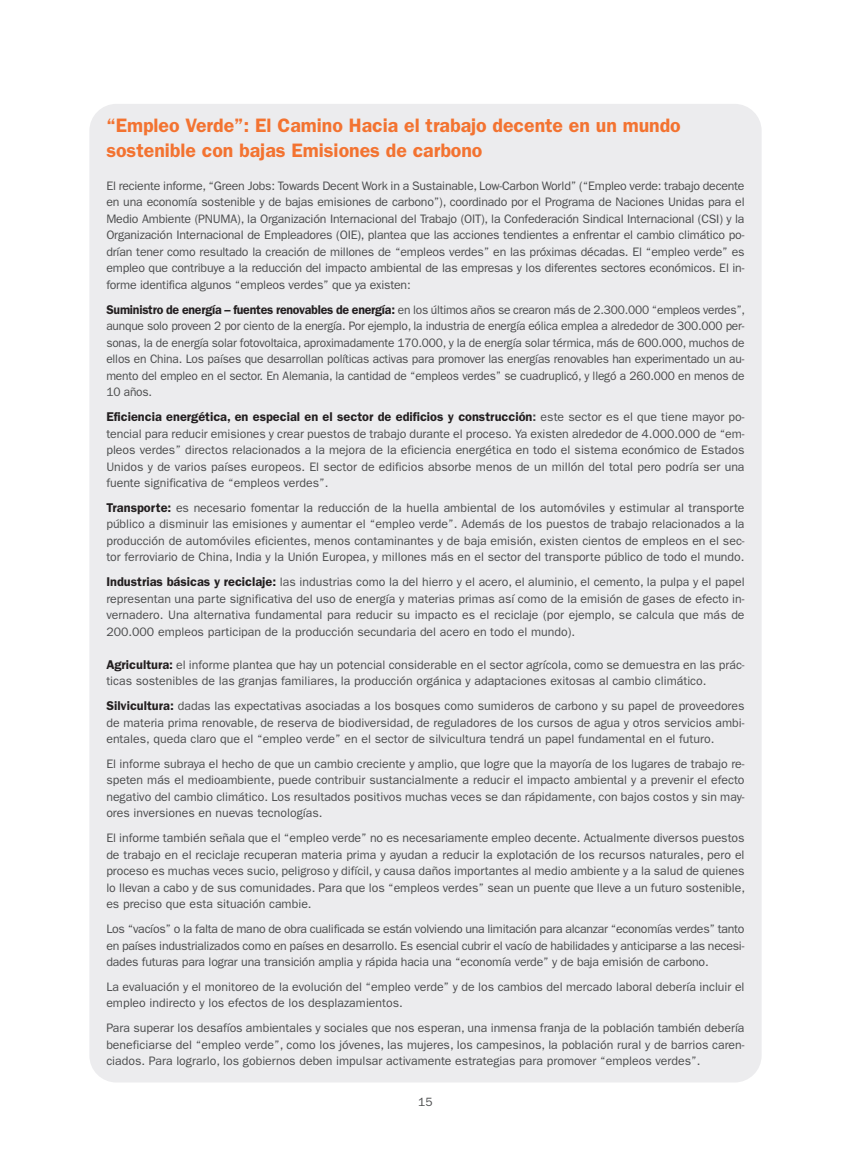
<style>
.page{position:relative;width:851px;height:1149px;background:#fff}
.page>*{position:absolute;margin:0;border:0;box-sizing:border-box;transform-origin:0 0}
.t1{font:600 19.5px/24.8px "Franklin Gothic";color:#f37331}
.t2{font:600 12.75px "Franklin Gothic";color:#231f20}
.t3{font:12.3px/16.5px "Franklin Gothic";color:#4b4c4d;text-align:justify}
.t4{font:12px "Franklin Gothic";color:#4b4c4d}
.s1{font-weight:600;font-size:12.75px;color:#231f20}
.s2{color:#4b4c4d}
.s3{font-weight:400;font-size:12.3px;color:#4b4c4d}
</style>
<div class="page">
<div style="left:89px;top:104px;width:672px;height:978px;background:#ececee;border-radius:27px"></div>
<h1 class="t1" style="left:106px;top:115px;width:576px">“Empleo Verde”: El Camino Hacia el trabajo decente en un mundo sostenible con bajas Emisiones de carbono</h1>
<p class="t3" style="left:106px;top:178px;width:639px">El reciente informe, “Green Jobs: Towards Decent Work in a Sustainable, Low-Carbon World” (“Empleo verde: trabajo decente en una economía sostenible y de bajas emisiones de carbono”), coordinado por el Programa de Naciones Unidas para el Medio Ambiente (PNUMA), la Organización Internacional del Trabajo (OIT), la Confederación Sindical Internacional (CSI) y la Organización Internacional de Empleadores (OIE), plantea que las acciones tendientes a enfrentar el cambio climático po&shy;drían tener como resultado la creación de millones de “empleos verdes” en las próximas décadas. El “empleo verde” es empleo que contribuye a la reducción del impacto ambiental de las empresas y los diferentes sectores económicos. El in&shy;forme identifica algunos “empleos verdes” que ya existen:</p>
<p class="t3" style="left:106px;top:302px;width:640px"><span class="s1">Suministro de energía – fuentes renovables de energía:</span> en los últimos años se crearon más de 2.300.000 “empleos verdes”, aunque solo proveen 2 por ciento de la energía. Por ejemplo, la industria de energía eólica emplea a alrededor de 300.000 per&shy;sonas, la de energía solar fotovoltaica, aproximadamente 170.000, y la de energía solar térmica, más de 600.000, muchos de ellos en China. Los países que desarrollan políticas activas para promover las energías renovables han experimentado un au&shy;mento del empleo en el sector. En Alemania, la cantidad de “empleos verdes” se cuadruplicó, y llegó a 260.000 en menos de 10 años.</p>
<p class="t2" style="left:106px;top:412px;width:639px">Eficiencia energética, en especial en el sector de edificios y construcción<span class="s2">:</span> <span class="s3">este sector es el que tiene mayor po-</span></p>
<p class="t3" style="left:106px;top:426px;width:639px">tencial para reducir emisiones y crear puestos de trabajo durante el proceso. Ya existen alrededor de 4.000.000 de “em&shy;pleos verdes” directos relacionados a la mejora de la eficiencia energética en todo el sistema económico de Estados Unidos y de varios países europeos. El sector de edificios absorbe menos de un millón del total pero podría ser una fuente significativa de “empleos verdes”.</p>
<p class="t3" style="left:106px;top:500px;width:639px"><span class="s1">Transporte:</span> es necesario fomentar la reducción de la huella ambiental de los automóviles y estimular al transporte público a disminuir las emisiones y aumentar el “empleo verde”. Además de los puestos de trabajo relacionados a la producción de automóviles eficientes, menos contaminantes y de baja emisión, existen cientos de empleos en el sec&shy;tor ferroviario de China, India y la Unión Europea, y millones más en el sector del transporte público de todo el mundo.</p>
<p class="t3" style="left:106px;top:574px;width:639px"><span class="s1">Industrias básicas y reciclaje:</span> las industrias como la del hierro y el acero, el aluminio, el cemento, la pulpa y el papel representan una parte significativa del uso de energía y materias primas así como de la emisión de gases de efecto in&shy;vernadero. Una alternativa fundamental para reducir su impacto es el reciclaje (por ejemplo, se calcula que más de 200.000 empleos participan de la producción secundaria del acero en todo el mundo).</p>
<p class="t3" style="left:106px;top:657px;width:639px"><span class="s1">Agricultura:</span> el informe plantea que hay un potencial considerable en el sector agrícola, como se demuestra en las prác&shy;ticas sostenibles de las granjas familiares, la producción orgánica y adaptaciones exitosas al cambio climático.</p>
<p class="t3" style="left:106px;top:698px;width:639px"><span class="s1">Silvicultura:</span> dadas las expectativas asociadas a los bosques como sumideros de carbono y su papel de proveedores de materia prima renovable, de reserva de biodiversidad, de reguladores de los cursos de agua y otros servicios ambi&shy;entales, queda claro que el “empleo verde” en el sector de silvicultura tendrá un papel fundamental en el futuro.</p>
<p class="t3" style="left:106px;top:756px;width:639px">El informe subraya el hecho de que un cambio creciente y amplio, que logre que la mayoría de los lugares de trabajo re&shy;speten más el medioambiente, puede contribuir sustancialmente a reducir el impacto ambiental y a prevenir el efecto negativo del cambio climático. Los resultados positivos muchas veces se dan rápidamente, con bajos costos y sin may&shy;ores inversiones en nuevas tecnologías.</p>
<p class="t3" style="left:106px;top:830px;width:640px">El informe también señala que el “empleo verde” no es necesariamente empleo decente. Actualmente diversos puestos de trabajo en el reciclaje recuperan materia prima y ayudan a reducir la explotación de los recursos naturales, pero el proceso es muchas veces sucio, peligroso y difícil, y causa daños importantes al medio ambiente y a la salud de quienes lo llevan a cabo y de sus comunidades. Para que los “empleos verdes” sean un puente que lleve a un futuro sostenible, es preciso que esta situación cambie.</p>
<p class="t3" style="left:106px;top:921px;width:639px">Los “vacíos” o la falta de mano de obra cualificada se están volviendo una limitación para alcanzar “economías verdes” tanto en países industrializados como en países en desarrollo. Es esencial cubrir el vacío de habilidades y anticiparse a las necesi&shy;dades futuras para lograr una transición amplia y rápida hacia una “economía verde” y de baja emisión de carbono.</p>
<p class="t3" style="left:106px;top:979px;width:639px">La evaluación y el monitoreo de la evolución del “empleo verde” y de los cambios del mercado laboral debería incluir el empleo indirecto y los efectos de los desplazamientos.</p>
<p class="t3" style="left:106px;top:1020px;width:639px">Para superar los desafíos ambientales y sociales que nos esperan, una inmensa franja de la población también debería beneficiarse del “empleo verde”, como los jóvenes, las mujeres, los campesinos, la población rural y de barrios caren&shy;ciados. Para lograrlo, los gobiernos deben impulsar activamente estrategias para promover “empleos verdes”.</p>
<p class="t4" style="left:418px;top:1097px;width:16px">15</p>
</div>
